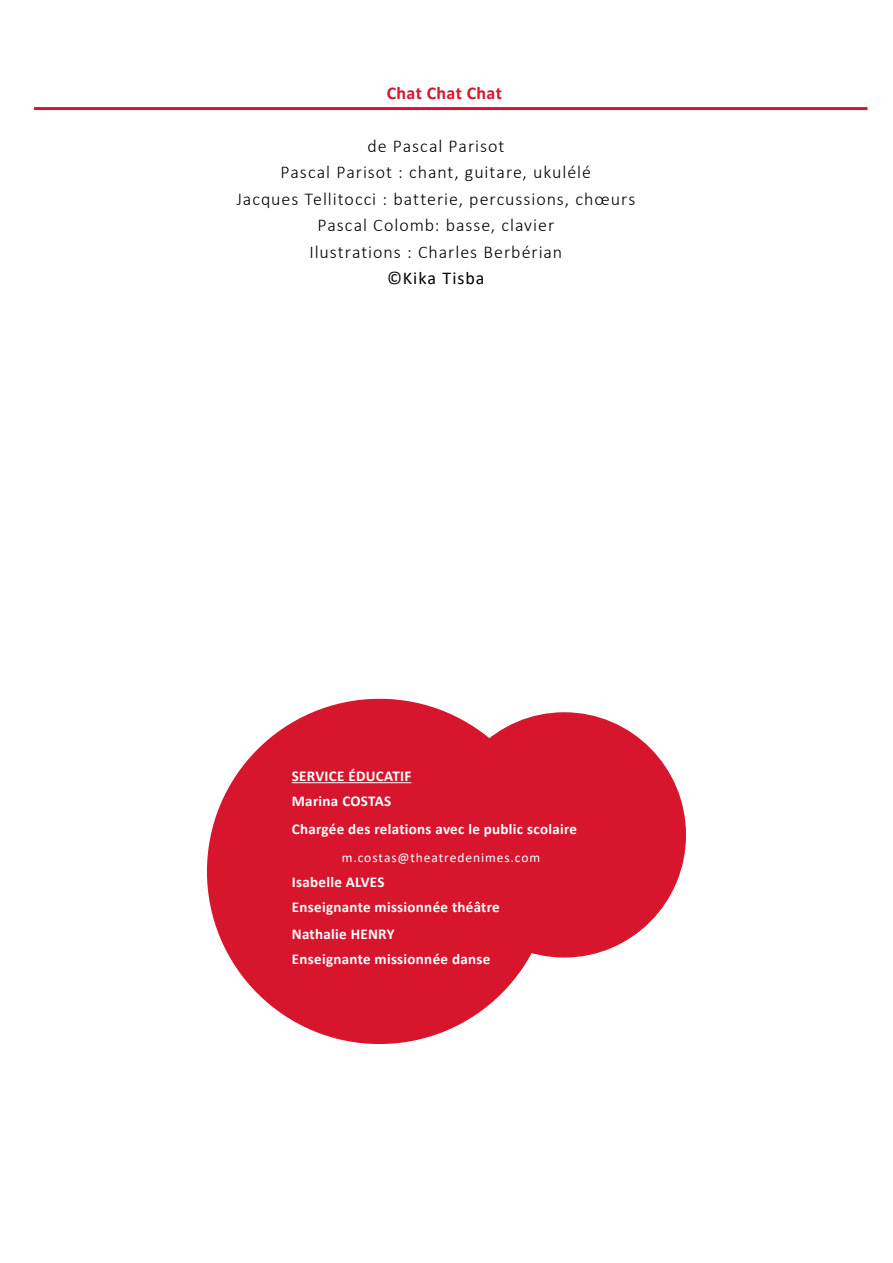
<style>
.page{position:relative;width:893px;height:1263px;background:#fff}
.page>*{position:absolute;margin:0;border:0;box-sizing:border-box;transform-origin:0 0}
.t1{font:300 18px/26.5px "Calibri";letter-spacing:.05em;color:#000;text-align:center}
.t2{font:700 18px "Calibri";letter-spacing:.015em;color:#d7162e}
.t3{font:18px "Calibri";letter-spacing:.055em;color:#000}
.t4{font:700 15px/25px "Calibri";letter-spacing:.02em;color:#fff}
.t5{font:13.35px "Calibri";letter-spacing:.065em;color:#fff}
</style>
<div class="page">
<hr style="left:34px;top:107px;width:833px;height:3px;background:#d7162e">
<div style="left:208px;top:699px;width:343px;height:344px;background:#d7162e;border-radius:50%"></div>
<div style="left:443px;top:713px;width:242px;height:244px;background:#d7162e;border-radius:50%"></div>
<hr style="left:292px;top:782px;width:119px;height:1px;background:#fff">
<p class="t2" style="left:387px;top:80px;width:117px">Chat Chat Chat</p>
<p class="t1" style="left:236px;top:132px;width:400px">de Pascal Parisot<br>Pascal Parisot : chant, guitare, ukulélé<br>Jacques Tellitocci : batterie, percussions, chœurs Pascal Colomb: basse, clavier<br>Ilustrations : Charles Berbérian</p>
<p class="t3" style="left:387px;top:266px;width:99px">©Kika Tisba</p>
<p class="t4" style="left:292px;top:763px;width:121px">SERVICE ÉDUCATIF<br>Marina COSTAS</p>
<p class="t4" style="left:292px;top:816px;width:287px">Chargée des relations avec le public scolaire</p>
<p class="t5" style="left:342px;top:848px;width:200px">m.costas@theatredenimes.com</p>
<p class="t4" style="left:292px;top:869px;width:209px">Isabelle ALVES<br>Enseignante missionnée théâtre</p>
<p class="t4" style="left:292px;top:921px;width:200px">Nathalie HENRY<br>Enseignante missionnée danse</p>
</div>
